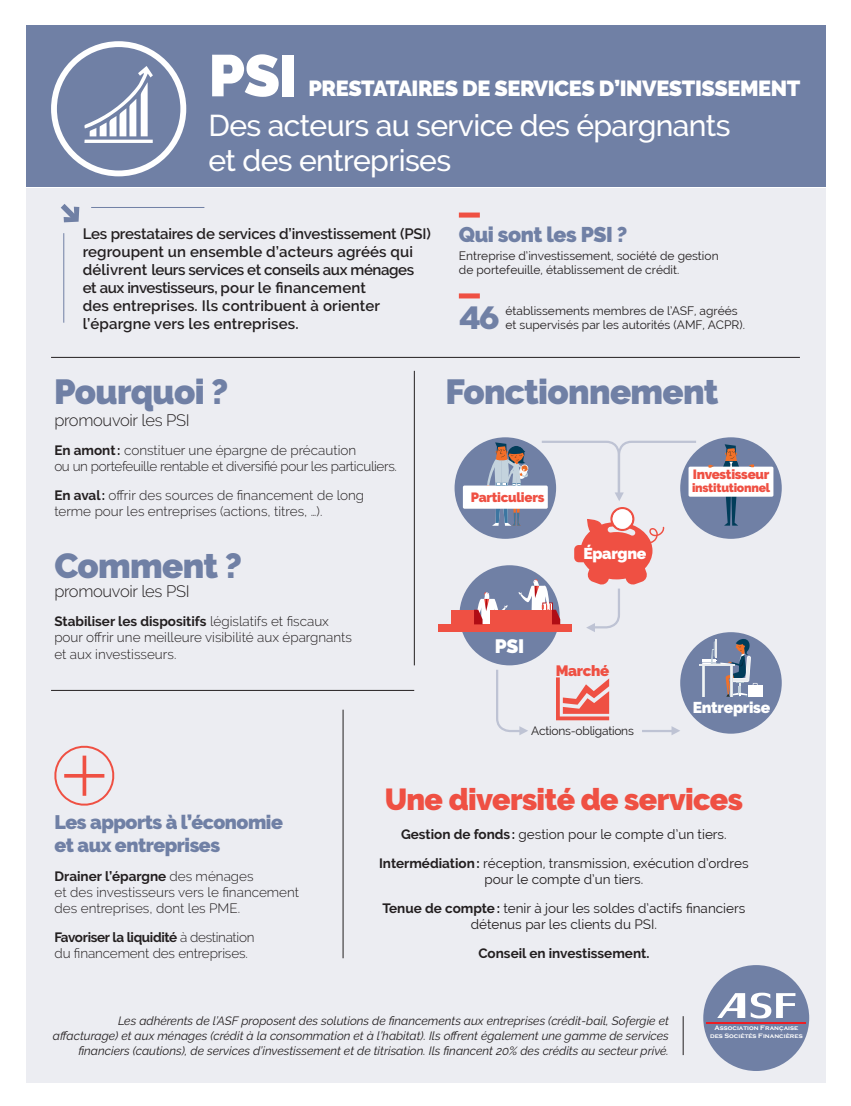
<style>
.page{position:relative;width:851px;height:1106px;background:#fff}
.page>*{position:absolute;margin:0;border:0;box-sizing:border-box;transform-origin:0 0}
.t1{font:900 58.65px "Raleway";color:#fff}
.t2{font:900 34.8px "Raleway";letter-spacing:-.02em;color:#7080a5}
.t3{font:33.3px "Neutra Disp Titling";color:#7080a5}
.t4{font:900 30.3px "Raleway";letter-spacing:-.02em;color:#ef5043}
.t5{font:500 30px/34.5px "Raleway";letter-spacing:-.02em;color:#fff}
.t6{font:900 21.75px "Raleway";letter-spacing:-.02em;color:#fff}
.t7{font:900 21.3px "Raleway";letter-spacing:-.02em;color:#7080a5}
.t8{font:900 19.5px/22.5px "Raleway";letter-spacing:-.025em;color:#7080a5}
.t9{font:900 19.35px "Raleway";color:#fff}
.t10{font:300 16.5px "Raleway";letter-spacing:-.02em;color:#231f20}
.t11{font:900 15.6px "Raleway";letter-spacing:-.02em;color:#fff}
.t12{font:600 15px/18px "Raleway";letter-spacing:.005em;color:#231f20}
.t13{font:900 15px "Raleway";letter-spacing:-.02em;color:#ef5043}
.t14{font:300 13.5px/16.2px "Raleway";color:#231f20}
.t15{font:13.5px/29px "Raleway";color:#231f20;text-align:center}
.t16{font:300 13.5px/16.2px "Raleway";letter-spacing:-.025em;color:#231f20}
.t17{font:700 13.5px "Raleway";color:#231f20}
.t18{font:900 13.35px "Raleway";letter-spacing:-.02em;color:#ef5043}
.t19{font:900 12.15px "Raleway";letter-spacing:-.02em;color:#ef5043}
.t20{font:italic 12px/15px "Raleway";color:#231f20;text-align:right}
.t21{font:12px/14.4px "Raleway";color:#231f20}
.t22{font:12px "Raleway";letter-spacing:-.02em;color:#231f20}
.t23{font:700 6.6px/7.9px "Copperplate Gothic";color:#fff;text-align:center}
.s1{font-weight:700}
</style>
<div class="page">
<div style="left:26px;top:188px;width:799px;height:894px;background:#ecedf2"></div>
<div style="left:26px;top:26px;width:799px;height:161px;background:#7080a5"></div>
<div style="left:51px;top:41px;width:135px;height:135px;border:6px solid #fff;border-radius:50%"></div>
<svg style="left:84px;top:66px;width:69px;height:77px"></svg>
<hr style="left:63px;top:233px;width:1px;height:90px;background:#7080a5">
<hr style="left:91px;top:207px;width:113px;height:1px;background:#7080a5">
<hr style="left:51px;top:357px;width:748px;height:1px;background:#231f20">
<hr style="left:51px;top:690px;width:363px;height:1px;background:#231f20">
<div style="left:703px;top:965px;width:106px;height:106px;background:#7080a5;border-radius:50%"></div>
<svg style="left:717px;top:992px;width:78px;height:26px"></svg>
<hr style="left:706px;top:1022px;width:99px;height:1px;background:#ee1d23">
<hr style="left:414px;top:371px;width:1px;height:294px;background:#231f20">
<hr style="left:343px;top:709px;width:1px;height:249px;background:#231f20">
<div style="left:680px;top:437px;width:101px;height:102px;background:#7080a5;border-radius:50%"></div>
<div style="left:688px;top:466px;width:85px;height:30px;background:#fff;border-radius:2px"></div>
<svg style="left:708px;top:444px;width:46px;height:81px"></svg>
<div style="left:459px;top:565px;width:100px;height:100px;background:#7080a5;border-radius:50%"></div>
<div style="left:438px;top:624px;width:134px;height:8px;background:#ef5043"></div>
<div style="left:451px;top:609px;width:23px;height:15px;background:#ef5043"></div>
<svg style="left:474px;top:592px;width:34px;height:33px"></svg>
<svg style="left:518px;top:579px;width:42px;height:46px"></svg>
<div style="left:490px;top:609px;width:61px;height:15px;background:#ef5043"></div>
<div style="left:680px;top:632px;width:101px;height:101px;background:#7080a5;border-radius:50%"></div>
<div style="left:747px;top:685px;width:15px;height:11px;background:#fff"></div>
<svg style="left:702px;top:637px;width:55px;height:59px"></svg>
<hr style="left:702px;top:665px;width:2px;height:31px;background:#dae2e7">
<hr style="left:702px;top:665px;width:1px;height:31px;background:#f2f3f4">
<hr style="left:730px;top:665px;width:2px;height:31px;background:#dae2e7">
<hr style="left:731px;top:665px;width:1px;height:31px;background:#f2f3f4">
<hr style="left:699px;top:664px;width:36px;height:2px;background:#e9ecef">
<svg style="left:556px;top:677px;width:53px;height:43px"></svg>
<hr style="left:642px;top:730px;width:33px;height:2px;background:#bec3d4">
<svg style="left:542px;top:440px;width:156px;height:61px"></svg>
<svg style="left:496px;top:669px;width:32px;height:66px"></svg>
<svg style="left:671px;top:726px;width:9px;height:9px"></svg>
<svg style="left:574px;top:507px;width:90px;height:125px"></svg>
<div style="left:454px;top:437px;width:102px;height:102px;background:#7080a5;border-radius:50%"></div>
<svg style="left:482px;top:442px;width:46px;height:84px"></svg>
<div style="left:463px;top:485px;width:84px;height:23px;background:#fff;border-radius:2px"></div>
<div style="left:459px;top:212px;width:21px;height:5px;background:#ef5043"></div>
<div style="left:459px;top:293px;width:21px;height:5px;background:#ef5043"></div>
<hr style="left:682px;top:1016px;width:1px;height:39px;background:#231f20">
<svg style="left:61px;top:204px;width:18px;height:18px"></svg>
<svg style="left:54px;top:745px;width:61px;height:61px"></svg>
<h1 class="t1" style="left:208px;top:42px;width:90px">PSI</h1>
<h3 class="t6" style="left:308px;top:76px;width:493px">PRESTATAIRES DE SERVICES D’INVESTISSEMENT</h3>
<h3 class="t5" style="left:208px;top:109px;width:523px">Des acteurs au service des épargnants et des entreprises</h3>
<p class="t12" style="left:83px;top:225px;width:349px">Les prestataires de services d’investissement (PSI) regroupent un ensemble d’acteurs agréés qui délivrent leurs services et conseils aux ménages et aux investisseurs, pour le financement<br>des entreprises. Ils contribuent à orienter l’épargne vers les entreprises.</p>
<h3 class="t7" style="left:459px;top:222px;width:170px">Qui sont les PSI ?</h3>
<p class="t21" style="left:459px;top:248px;width:261px">Entreprise d’investissement, société de gestion de portefeuille, établissement de crédit.</p>
<p class="t21" style="left:505px;top:303px;width:234px">établissements membres de l’ASF, agréés</p>
<h3 class="t3" style="left:459px;top:297px;width:42px">46</h3>
<p class="t21" style="left:505px;top:318px;width:241px">et supervisés par les autorités (AMF, ACPR).</p>
<h2 class="t2" style="left:54px;top:371px;width:175px">Pourquoi ?</h2>
<h2 class="t2" style="left:445px;top:371px;width:274px">Fonctionnement</h2>
<p class="t10" style="left:54px;top:410px;width:137px">promouvoir les PSI</p>
<p class="t16" style="left:54px;top:442px;width:344px"><span class="s1">En amont:</span> constituer une épargne de précaution<br>ou un portefeuille rentable et diversifié pour les particuliers.</p>
<p class="t14" style="left:54px;top:487px;width:311px"><span class="s1">En aval:</span> offrir des sources de financement de long terme pour les entreprises (actions, titres, …).</p>
<h2 class="t2" style="left:54px;top:545px;width:189px">Comment ?</h2>
<p class="t10" style="left:54px;top:582px;width:137px">promouvoir les PSI</p>
<p class="t14" style="left:54px;top:613px;width:299px"><span class="s1">Stabiliser les dispositifs</span> législatifs et fiscaux pour offrir une meilleure visibilité aux épargnants et aux investisseurs.</p>
<p class="t18" style="left:692px;top:466px;width:78px">Investisseur</p>
<p class="t19" style="left:692px;top:480px;width:80px">institutionnel</p>
<p class="t18" style="left:470px;top:490px;width:75px">Particuliers</p>
<p class="t11" style="left:583px;top:544px;width:64px">Épargne</p>
<h3 class="t9" style="left:495px;top:635px;width:31px">PSI</h3>
<h3 class="t8" style="left:55px;top:811px;width:230px">Les apports à l’économie et aux entreprises</h3>
<p class="t14" style="left:55px;top:867px;width:246px"><span class="s1">Drainer l’épargne</span> des ménages<br>et des investisseurs vers le financement des entreprises, dont les PME.</p>
<p class="t14" style="left:55px;top:929px;width:201px"><span class="s1">Favoriser la liquidité</span> à destination du financement des entreprises.</p>
<p class="t13" style="left:555px;top:662px;width:55px">Marché</p>
<p class="t22" style="left:531px;top:724px;width:104px">Actions-obligations</p>
<p class="t11" style="left:692px;top:698px;width:79px">Entreprise</p>
<h3 class="t4" style="left:385px;top:781px;width:359px">Une diversité de services</h3>
<p class="t15" style="left:379px;top:819px;width:371px"><span class="s1">Gestion de fonds :</span> gestion pour le compte d’un tiers.<br><span class="s1">Intermédiation:</span> réception, transmission, exécution d’ordres</p>
<p class="t15" style="left:382px;top:864px;width:364px">pour le compte d’un tiers.<br><span class="s1">Tenue de compte:</span> tenir à jour les soldes d’actifs financiers</p>
<p class="t15" style="left:470px;top:910px;width:188px">détenus par les clients du PSI.</p>
<p class="t17" style="left:478px;top:945px;width:172px">Conseil en investissement.</p>
<p class="t20" style="left:53px;top:1013px;width:617px">Les adhérents de l’ASF proposent des solutions de financements aux entreprises (crédit-bail, Sofergie et affacturage) et aux ménages (crédit à la consommation et à l’habitat). Ils offrent également une gamme de services financiers (cautions), de services d’investissement et de titrisation. Ils financent 20% des crédits au secteur privé.</p>
<p class="t23" style="left:710px;top:1024px;width:94px">Association Française des Sociétés Financières</p>
</div>
